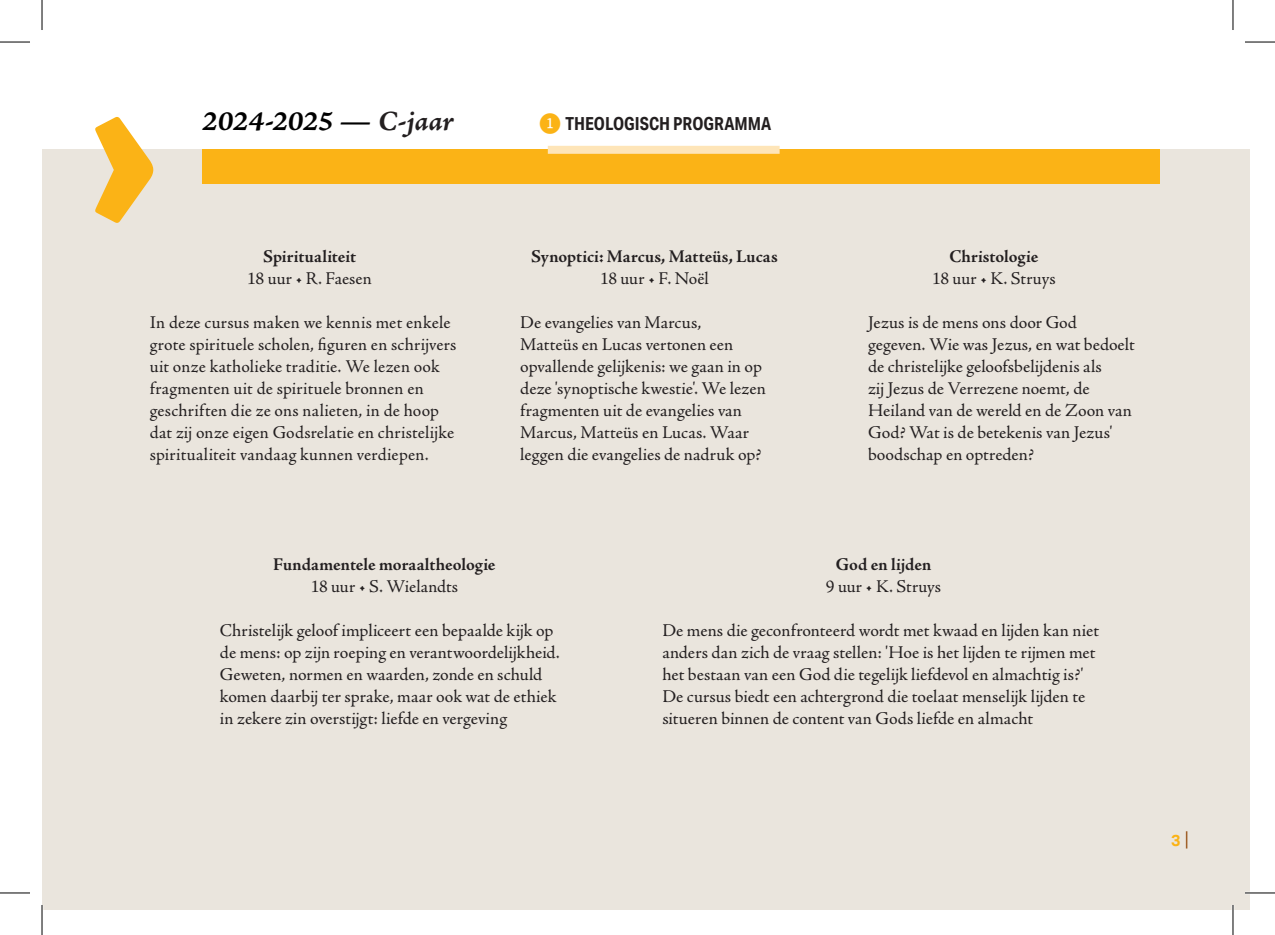
<style>
.page{position:relative;width:1275px;height:935px;background:#fff}
.page>*{position:absolute;margin:0;border:0;box-sizing:border-box;transform-origin:0 0}
.t1{font:28px "Adobe Jenson Pro Bold It Capt";letter-spacing:-.015em;color:#000}
.t2{font:18px/22px "Adobe Jenson Pro";letter-spacing:.005em;color:#231f20}
.t3{font:700 18px "Adobe Jenson Pro";color:#231f20}
.t4{font:700 18px "Aktiv Grotesk Cd";color:#231f20}
.t5{font:700 16px "Aktiv Grotesk";color:#fbb316}
.s1{color:#231f20}
.s2{color:#fbb316}
.s3{font-weight:300;font-size:20px;color:#8f4201}
</style>
<div class="page">
<div style="left:42px;top:150px;width:1208px;height:759px;background:#eae5dd"></div>
<div style="left:202px;top:150px;width:957px;height:34px;background:#fbb316"></div>
<div style="left:548px;top:146px;width:231px;height:8px;background:#fee5b8"></div>
<hr style="left:1245px;top:891px;width:30px;height:3px;background:#fff">
<hr style="left:1231px;top:904px;width:3px;height:30px;background:#fff">
<hr style="left:0;top:42px;width:30px;height:1px;background:#000">
<hr style="left:1245px;top:42px;width:30px;height:1px;background:#000">
<hr style="left:0;top:892px;width:30px;height:1px;background:#000">
<hr style="left:1245px;top:892px;width:30px;height:1px;background:#000">
<hr style="left:42px;top:0;width:1px;height:30px;background:#000">
<hr style="left:42px;top:904px;width:1px;height:30px;background:#000">
<hr style="left:1232px;top:0;width:1px;height:30px;background:#000">
<hr style="left:1232px;top:904px;width:1px;height:30px;background:#000">
<svg style="left:95px;top:149px;width:58px;height:1px"></svg>
<h1 class="t1" style="left:202px;top:104px;width:254px">2024-2025 — <span class="s1">C-jaar</span></h1>
<p class="t4" style="left:538px;top:113px;width:235px"><span class="s2">❶</span> THEOLOGISCH PROGRAMMA</p>
<p class="t3" style="left:263px;top:246px;width:94px">Spiritualiteit</p>
<p class="t2" style="left:247px;top:268px;width:126px">18 uur • R. Faesen</p>
<p class="t2" style="left:150px;top:312px;width:308px">In deze cursus maken we kennis met enkele grote spirituele scholen, figuren en schrijvers uit onze katholieke traditie. We lezen ook fragmenten uit de spirituele bronnen en geschriften die ze ons nalieten, in de hoop dat zij onze eigen Godsrelatie en christelijke spiritualiteit vandaag kunnen verdiepen.</p>
<p class="t3" style="left:531px;top:246px;width:248px">Synoptici: Marcus, Matteüs, Lucas</p>
<p class="t2" style="left:600px;top:268px;width:110px">18 uur • F. Noël</p>
<p class="t2" style="left:520px;top:312px;width:247px">De evangelies van Marcus,<br>Matteüs en Lucas vertonen een opvallende gelijkenis: we gaan in op deze 'synoptische kwestie'. We lezen fragmenten uit de evangelies van<br>Marcus, Matteüs en Lucas. Waar leggen die evangelies de nadruk op?</p>
<p class="t3" style="left:949px;top:246px;width:90px">Christologie</p>
<p class="t2" style="left:932px;top:268px;width:125px">18 uur • K. Struys</p>
<p class="t2" style="left:868px;top:312px;width:268px">Jezus is de mens ons door God gegeven. Wie was Jezus, en wat bedoelt de christelijke geloofsbelijdenis als<br>zij Jezus de Verrezene noemt, de<br>Heiland van de wereld en de Zoon van<br>God? Wat is de betekenis van Jezus' boodschap en optreden?</p>
<p class="t3" style="left:273px;top:554px;width:224px">Fundamentele moraaltheologie</p>
<p class="t2" style="left:311px;top:576px;width:149px">18 uur • S. Wielandts</p>
<p class="t2" style="left:220px;top:620px;width:341px">Christelijk geloof impliceert een bepaalde kijk op de mens: op zijn roeping en verantwoordelijkheid.<br>Geweten, normen en waarden, zonde en schuld komen daarbij ter sprake, maar ook wat de ethiek in zekere zin overstijgt: liefde en vergeving</p>
<p class="t3" style="left:835px;top:554px;width:97px">God en lijden</p>
<p class="t2" style="left:826px;top:576px;width:117px">9 uur • K. Struys</p>
<p class="t2" style="left:662px;top:620px;width:438px">De mens die geconfronteerd wordt met kwaad en lijden kan niet anders dan zich de vraag stellen: 'Hoe is het lijden te rijmen met het bestaan van een God die tegelijk liefdevol en almachtig is?' De cursus biedt een achtergrond die toelaat menselijk lijden te situeren binnen de content van Gods liefde en almacht</p>
<p class="t5" style="left:1171px;top:830px;width:19px">3 <span class="s3">|</span></p>
</div>
